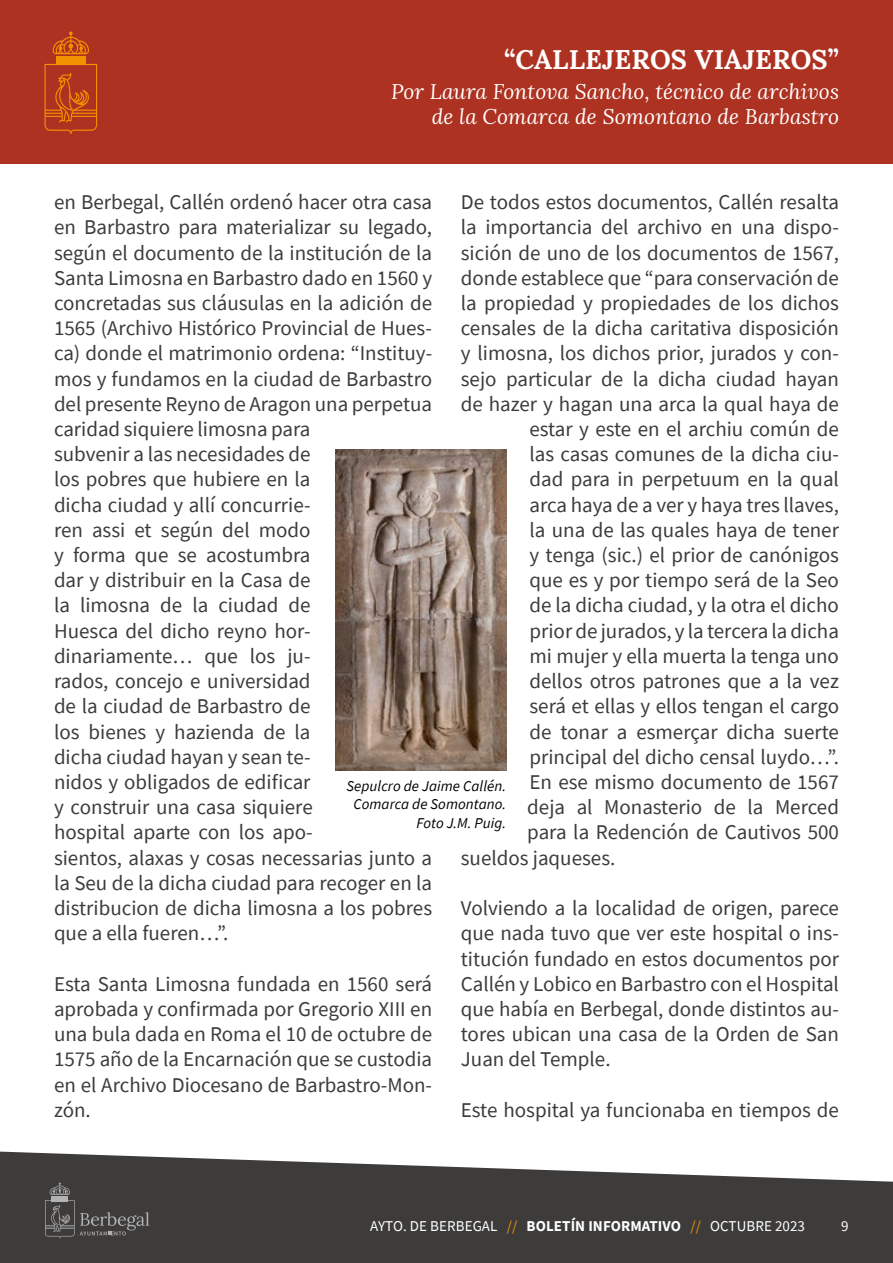
<style>
.page{position:relative;width:893px;height:1263px;background:#fff}
.page>*{position:absolute;margin:0;border:0;box-sizing:border-box;transform-origin:0 0}
.t1{font:700 27px "Lora";letter-spacing:.005em;color:#fff}
.t2{font:21px/25.2px "Source Sans Pro";color:#3d3c3b;text-align:justify}
.t3{font:italic 21px/25.2px "Lora";letter-spacing:.005em;color:#fff;text-align:right}
.t4{font:italic 15px/18px "Source Sans Pro";letter-spacing:.005em;color:#000;text-align:right}
.t5{font:15px "Source Sans Pro";letter-spacing:.005em;color:#fff}
.s1{color:#f39200}
.s2{font-weight:700}
</style>
<div class="page">
<div style="left:0;top:0;width:893px;height:164px;background:#ae3221"></div>
<div style="left:0;top:1182px;width:893px;height:81px;background:#3d3c3b"></div>
<svg style="left:53px;top:32px;width:36px;height:22px"></svg>
<hr style="left:56px;top:57px;width:29px;height:3px;background:#f39200">
<hr style="left:56px;top:60px;width:29px;height:3px;background:#f39200">
<svg style="left:45px;top:64px;width:52px;height:70px"></svg>
<svg style="left:0;top:1151px;width:893px;height:87px"></svg>
<img style="left:335px;top:450px;width:171px;height:320px">
<p class="t1" style="left:504px;top:36px;width:336px">“CALLEJEROS VIAJEROS”</p>
<p class="t3" style="left:391px;top:78px;width:449px">Por Laura Fontova Sancho, técnico de archivos de la Comarca de Somontano de Barbastro</p>
<p class="t2" style="left:54px;top:190px;width:380px;text-align:left">en Berbegal, Callén ordenó hacer otra casa en Barbastro para materializar su legado, según el documento de la institución de la Santa Limosna en Barbastro dado en 1560 y concretadas sus cláusulas en la adición de 1565 (Archivo Histórico Provincial de Hues&shy;ca) donde el matrimonio ordena: “Instituy&shy;mos y fundamos en la ciudad de Barbastro del presente Reyno de Aragon una perpetua caridad siquiere limosna para<br>subvenir a las necesidades de<br>los pobres que hubiere en la<br>dicha ciudad y allí concurrie-<br>ren assi et según del modo<br>y forma que se acostumbra<br>dar y distribuir en la Casa de<br>la limosna de la ciudad de<br>Huesca del dicho reyno hor&shy;dinariamente… que los ju-<br>rados, concejo e universidad<br>de la ciudad de Barbastro de<br>los bienes y hazienda de la<br>dicha ciudad hayan y sean te-<br>nidos y obligados de edificar<br>y construir una casa siquiere<br>hospital aparte con los apo-<br>sientos, alaxas y cosas necessarias junto a la Seu de la dicha ciudad para recoger en la distribucion de dicha limosna a los pobres que a ella fueren…”.</p>
<p class="t2" style="left:54px;top:971px;width:380px">Esta Santa Limosna fundada en 1560 será aprobada y confirmada por Gregorio XIII en una bula dada en Roma el 10 de octubre de 1575 año de la Encarnación que se custodia en el Archivo Diocesano de Barbastro-Mon&shy;zón.</p>
<p class="t2" style="left:461px;top:190px;width:380px">De todos estos documentos, Callén resalta</p>
<p class="t2" style="left:461px;top:215px;width:380px">la importancia del archivo en una dispo-</p>
<p class="t2" style="left:461px;top:240px;width:380px">sición de uno de los documentos de 1567,</p>
<p class="t2" style="left:461px;top:265px;width:380px">donde establece que “para conservación de</p>
<p class="t2" style="left:461px;top:290px;width:380px">la propiedad y propiedades de los dichos</p>
<p class="t2" style="left:461px;top:316px;width:380px">censales de la dicha caritativa disposición</p>
<p class="t2" style="left:461px;top:341px;width:380px">y limosna, los dichos prior, jurados y con-</p>
<p class="t2" style="left:461px;top:366px;width:380px">sejo particular de la dicha ciudad hayan</p>
<p class="t2" style="left:461px;top:391px;width:380px">de hazer y hagan una arca la qual haya de</p>
<p class="t2" style="left:529px;top:416px;width:311px">estar y este en el archiu común de</p>
<p class="t2" style="left:529px;top:442px;width:311px">las casas comunes de la dicha ciu-</p>
<p class="t2" style="left:529px;top:467px;width:311px">dad para in perpetuum en la qual</p>
<p class="t2" style="left:529px;top:492px;width:311px">arca haya de a ver y haya tres llaves,</p>
<p class="t2" style="left:529px;top:517px;width:311px">la una de las quales haya de tener</p>
<p class="t2" style="left:529px;top:542px;width:311px">y tenga (sic.) el prior de canónigos</p>
<p class="t2" style="left:529px;top:568px;width:311px">que es y por tiempo será de la Seo</p>
<p class="t2" style="left:529px;top:593px;width:311px">de la dicha ciudad, y la otra el dicho</p>
<p class="t2" style="left:529px;top:618px;width:311px">prior de jurados, y la tercera la dicha</p>
<p class="t2" style="left:529px;top:643px;width:311px">mi mujer y ella muerta la tenga uno</p>
<p class="t2" style="left:529px;top:668px;width:311px">dellos otros patrones que a la vez</p>
<p class="t2" style="left:529px;top:694px;width:311px">será et ellas y ellos tengan el cargo</p>
<p class="t2" style="left:529px;top:719px;width:311px">de tonar a esmerçar dicha suerte</p>
<p class="t2" style="left:529px;top:744px;width:311px">principal del dicho censal luydo…”.</p>
<p class="t2" style="left:529px;top:769px;width:311px">En ese mismo documento de 1567</p>
<p class="t2" style="left:527px;top:794px;width:313px">deja al Monasterio de la Merced</p>
<p class="t2" style="left:527px;top:820px;width:313px">para la Redención de Cautivos 500</p>
<p class="t2" style="left:461px;top:845px;width:156px">sueldos jaqueses.</p>
<p class="t2" style="left:461px;top:895px;width:380px">Volviendo a la localidad de origen, parece que nada tuvo que ver este hospital o ins&shy;titución fundado en estos documentos por Callén y Lobico en Barbastro con el Hospital que había en Berbegal, donde distintos au&shy;tores ubican una casa de la Orden de San Juan del Temple.</p>
<p class="t2" style="left:461px;top:1097px;width:380px">Este hospital ya funcionaba en tiempos de</p>
<p class="t4" style="left:346px;top:777px;width:161px">Sepulcro de Jaime Callén.<br>Comarca de Somontano.<br>Foto J.M. Puig.</p>
<p class="t5" style="left:370px;top:1216px;width:436px">AYTO. DE BERBEGAL <span class="s1">//</span> <span class="s2">BOLETÍN INFORMATIVO</span> <span class="s1">//</span> OCTUBRE 2023</p>
<p class="t5" style="left:841px;top:1216px;width:9px">9</p>
</div>
